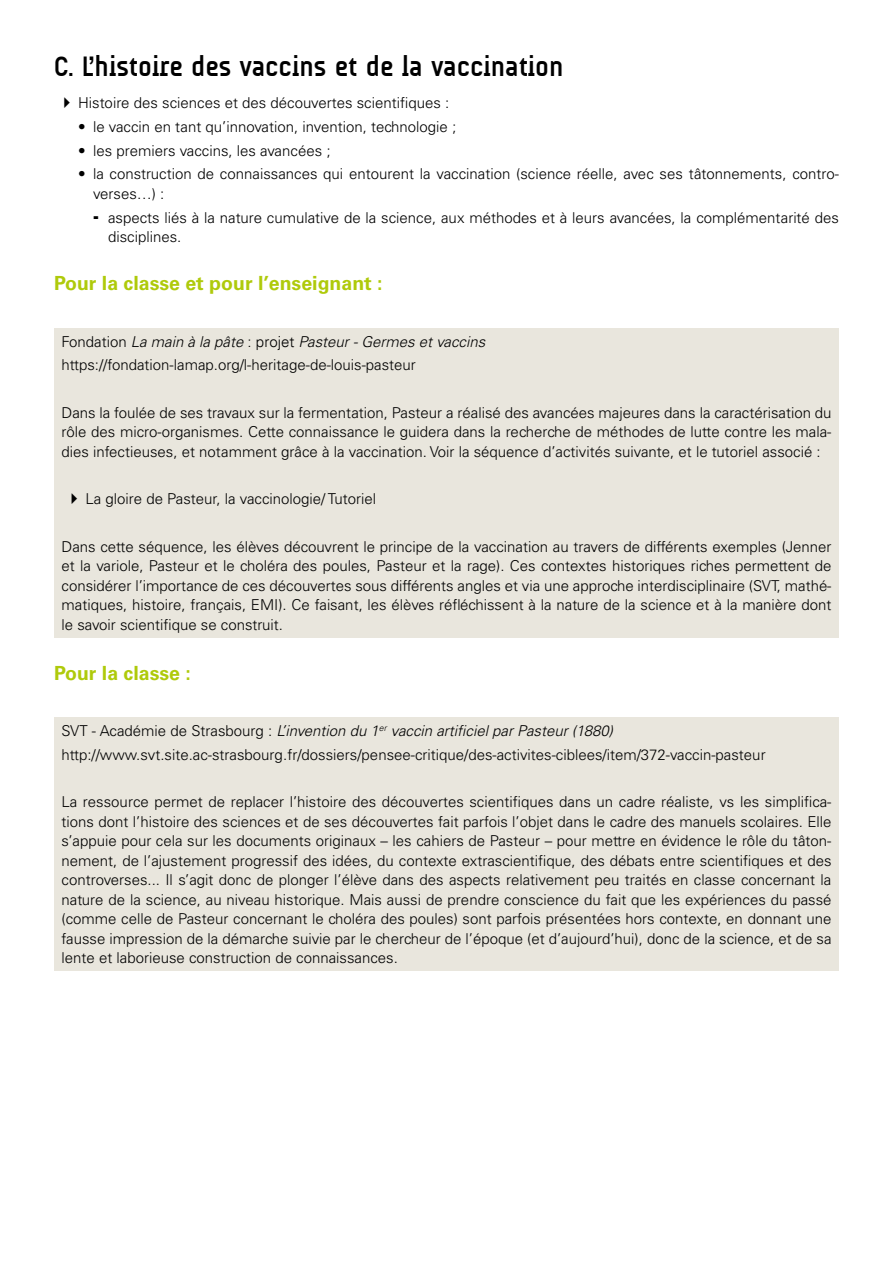
<style>
.page{position:relative;width:893px;height:1263px;background:#fff}
.page>*{position:absolute;margin:0;border:0;box-sizing:border-box;transform-origin:0 0}
.Sous_titre_1{font:700 28.5px "A Udimat";color:#000}
.Titre2{font:700 19.5px "Univers LT Std";color:#afca0b}
.Texte_justifié{font:300 15px/19.5px "Univers LT Std";color:#000;text-align:justify}
.Texte_justifié-2{font:italic 300 15px "Univers LT Std";color:#000}
.s1{font-style:normal}
.s2{font-family:"Univers";font-style:normal}
</style>
<div class="page">
<div style="left:54px;top:328px;width:785px;height:309px;background:#e9e6dd"></div>
<div style="left:54px;top:718px;width:785px;height:253px;background:#e9e6dd"></div>
<p class="Sous_titre_1" style="left:54px;top:50px;width:511px">C. L’histoire des vaccins et de la vaccination</p>
<p class="Texte_justifié" style="left:78px;top:93px;width:373px">Histoire des sciences et des découvertes scientifiques :</p>
<p class="Texte_justifié" style="left:78px;top:117px;width:380px">• le vaccin en tant qu’innovation, invention, technologie ;</p>
<p class="Texte_justifié" style="left:78px;top:140px;width:254px">• les premiers vaccins, les avancées ;</p>
<p class="Texte_justifié" style="left:93px;top:164px;width:747px;text-indent:-15px">• la construction de connaissances qui entourent la vaccination (science réelle, avec ses tâtonnements, contro&shy;verses…) :</p>
<p class="Texte_justifié" style="left:108px;top:207px;width:732px">aspects liés à la nature cumulative de la science, aux méthodes et à leurs avancées, la complémentarité des disciplines.</p>
<p class="Titre2" style="left:54px;top:272px;width:330px">Pour la classe et pour l’enseignant :</p>
<p class="Texte_justifié-2" style="left:62px;top:332px;width:425px"><span class="s1">Fondation</span> La main à la pâte <span class="s2">: projet</span> Pasteur - Germes et vaccins</p>
<p class="Texte_justifié" style="left:62px;top:355px;width:356px">https://fondation-lamap.org/l-heritage-de-louis-pasteur</p>
<p class="Texte_justifié" style="left:62px;top:403px;width:772px">Dans la foulée de ses travaux sur la fermentation, Pasteur a réalisé des avancées majeures dans la caractérisation du rôle des micro-organismes. Cette connaissance le guidera dans la recherche de méthodes de lutte contre les mala&shy;dies infectieuses, et notamment grâce à la vaccination. Voir la séquence d’activités suivante, et le tutoriel associé :</p>
<p class="Texte_justifié" style="left:86px;top:489px;width:292px">La gloire de Pasteur, la vaccinologie/ Tutoriel</p>
<p class="Texte_justifié" style="left:62px;top:537px;width:772px">Dans cette séquence, les élèves découvrent le principe de la vaccination au travers de différents exemples (Jenner et la variole, Pasteur et le choléra des poules, Pasteur et la rage). Ces contextes historiques riches permettent de considérer l’importance de ces découvertes sous différents angles et via une approche interdisciplinaire (SVT, mathé&shy;matiques, histoire, français, EMI). Ce faisant, les élèves réfléchissent à la nature de la science et à la manière dont le savoir scientifique se construit.</p>
<p class="Titre2" style="left:54px;top:661px;width:138px">Pour la classe :</p>
<p class="Texte_justifié-2" style="left:62px;top:722px;width:553px"><span class="s1">SVT - Académie de Strasbourg :</span> L’invention du 1<sup>er</sup> vaccin artificiel par Pasteur (1880)</p>
<p class="Texte_justifié" style="left:62px;top:745px;width:706px">http://www.svt.site.ac-strasbourg.fr/dossiers/pensee-critique/des-activites-ciblees/item/372-vaccin-pasteur</p>
<p class="Texte_justifié" style="left:62px;top:792px;width:772px">La ressource permet de replacer l’histoire des découvertes scientifiques dans un cadre réaliste, vs les simplifica&shy;tions dont l’histoire des sciences et de ses découvertes fait parfois l’objet dans le cadre des manuels scolaires. Elle s’appuie pour cela sur les documents originaux – les cahiers de Pasteur – pour mettre en évidence le rôle du tâton&shy;nement, de l’ajustement progressif des idées, du contexte extrascientifique, des débats entre scientifiques et des controverses... Il s’agit donc de plonger l’élève dans des aspects relativement peu traités en classe concernant la nature de la science, au niveau historique. Mais aussi de prendre conscience du fait que les expériences du passé (comme celle de Pasteur concernant le choléra des poules) sont parfois présentées hors contexte, en donnant une fausse impression de la démarche suivie par le chercheur de l’époque (et d’aujourd’hui), donc de la science, et de sa lente et laborieuse construction de connaissances.</p>
</div>
